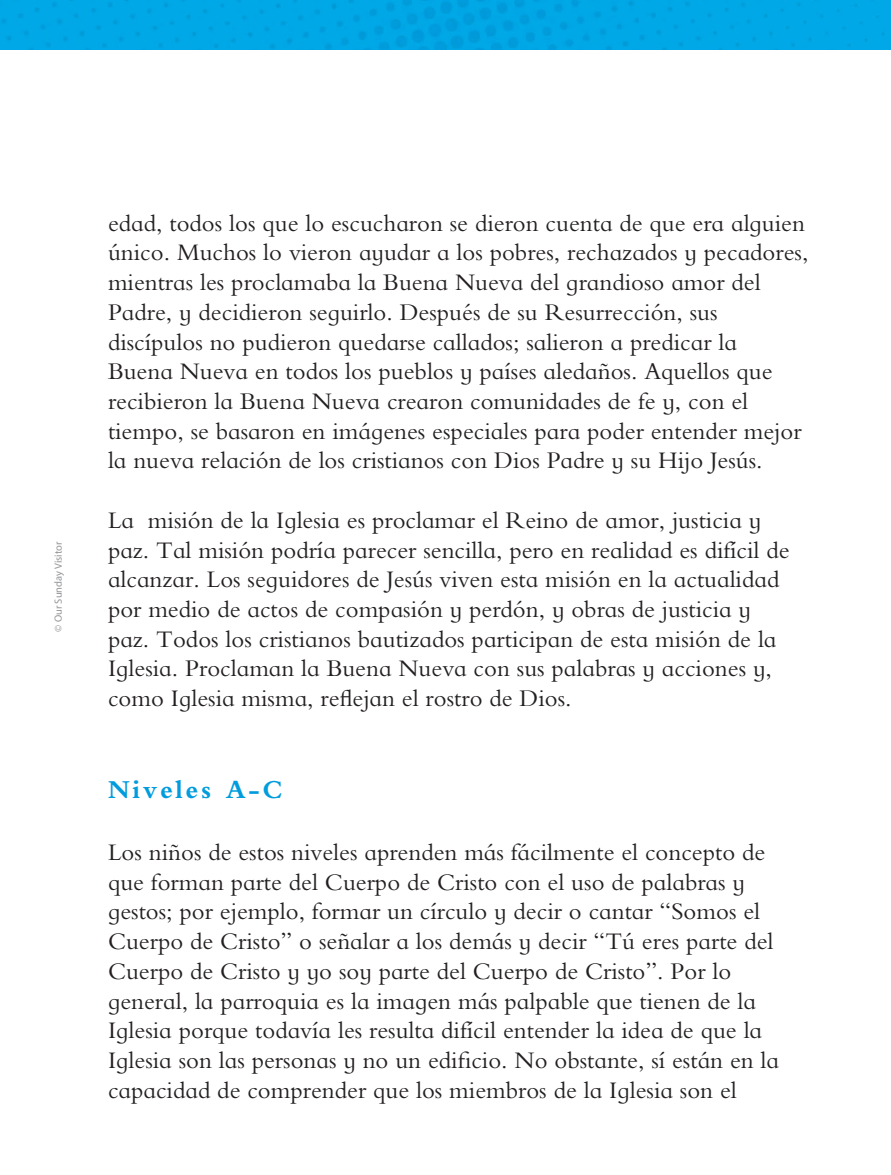
<style>
.page{position:relative;width:891px;height:1175px;background:#fff}
.page>*{position:absolute;margin:0;border:0;box-sizing:border-box;transform-origin:0 0}
.t1{font:700 27px "Bembo Infant MT Std";letter-spacing:.1em;color:#009cdd}
.t2{font:24.75px/29.7px "Bembo Infant MT Std";color:#231f20}
.t3{font:10.5px "Myriad Pro";color:#939598}
</style>
<div class="page">
<img style="left:0;top:0;width:891px;height:50px">
<p class="t3" style="left:52px;top:631px;width:91px;rotate:-90deg">© Our Sunday Visitor</p>
<p class="t2" style="left:108px;top:208px;width:702px">edad, todos los que lo escucharon se dieron cuenta de que era alguien único. Muchos lo vieron ayudar a los pobres, rechazados y pecadores, mientras les proclamaba la Buena Nueva del grandioso amor del Padre, y decidieron seguirlo. Después de su Resurrección, sus discípulos no pudieron quedarse callados; salieron a predicar la<br>Buena Nueva en todos los pueblos y países aledaños. Aquellos que recibieron la Buena Nueva crearon comunidades de fe y, con el tiempo, se basaron en imágenes especiales para poder entender mejor la nueva relación de los cristianos con Dios Padre y su Hijo Jesús.</p>
<p class="t2" style="left:108px;top:505px;width:683px">La misión de la Iglesia es proclamar el Reino de amor, justicia y paz. Tal misión podría parecer sencilla, pero en realidad es difícil de alcanzar. Los seguidores de Jesús viven esta misión en la actualidad por medio de actos de compasión y perdón, y obras de justicia y paz. Todos los cristianos bautizados participan de esta misión de la Iglesia. Proclaman la Buena Nueva con sus palabras y acciones y, como Iglesia misma, reflejan el rostro de Dios.</p>
<p class="t1" style="left:108px;top:775px;width:176px">Niveles A-C</p>
<p class="t2" style="left:108px;top:837px;width:673px">Los niños de estos niveles aprenden más fácilmente el concepto de que forman parte del Cuerpo de Cristo con el uso de palabras y gestos; por ejemplo, formar un círculo y decir o cantar “Somos el Cuerpo de Cristo” o señalar a los demás y decir “Tú eres parte del Cuerpo de Cristo y yo soy parte del Cuerpo de Cristo”. Por lo general, la parroquia es la imagen más palpable que tienen de la Iglesia porque todavía les resulta difícil entender la idea de que la Iglesia son las personas y no un edificio. No obstante, sí están en la capacidad de comprender que los miembros de la Iglesia son el</p>
</div>
